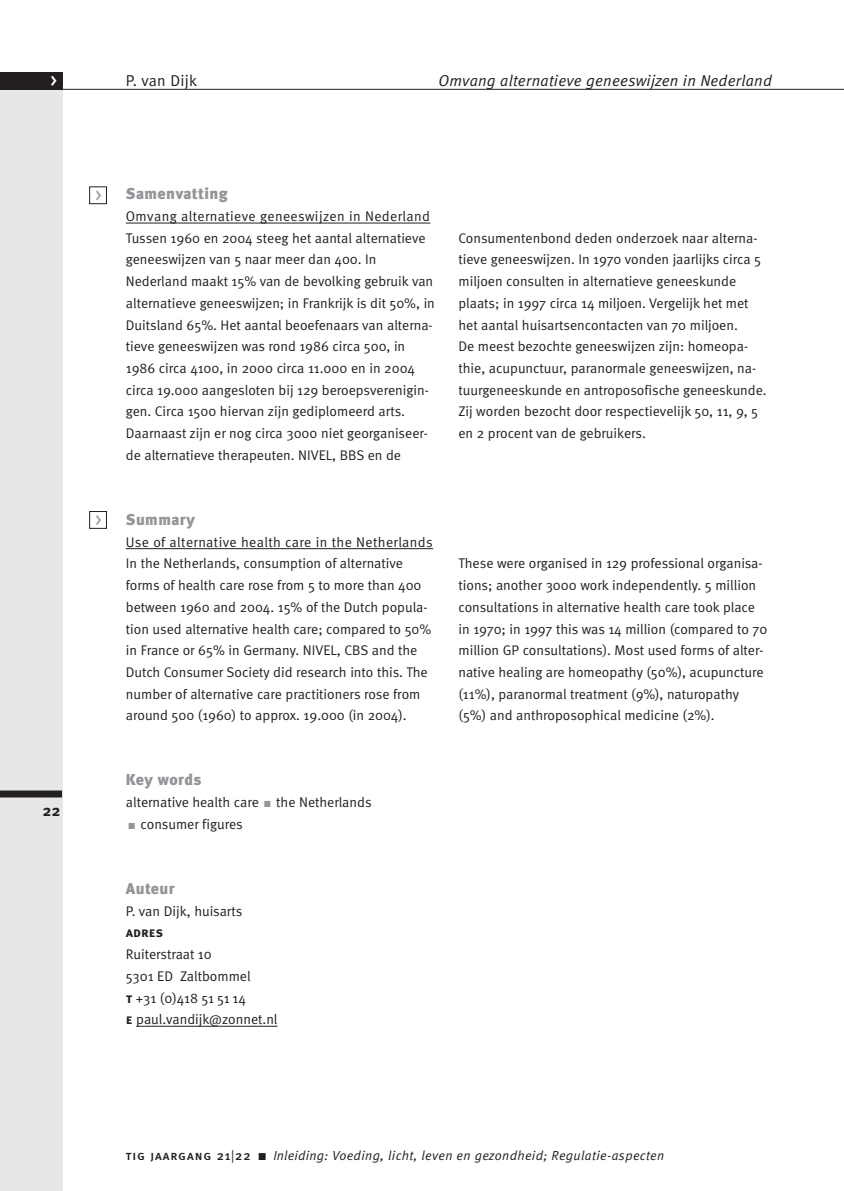
<style>
.page{position:relative;width:844px;height:1191px;background:#fff}
.page>*{position:absolute;margin:0;border:0;box-sizing:border-box;transform-origin:0 0}
.t1{font:500 17.5px "Meta";color:#fff}
.t2{font:italic 15.75px "Meta Normal";letter-spacing:.015em;color:#231f20}
.t3{font:900 15.75px "Meta";letter-spacing:.025em;color:#939598}
.t4{font:15.75px "Meta Normal";letter-spacing:.015em;color:#231f20}
.t5{font:700 15.75px "Meta Plus";color:#231f20}
.t6{font:14px/21.7px "Meta Normal";color:#231f20}
.t7{font:14px "Meta Plus Bold Caps";color:#231f20}
.t8{font:italic 13.12px "Meta Normal";letter-spacing:.03em;color:#231f20}
.s1{color:#939598}
.s2{font-family:"Meta Plus Bold Caps"}
.s3{font-family:"Meta Medium Caps";font-style:normal}
.s4{font-style:normal}
</style>
<div class="page">
<div style="left:0;top:89px;width:62px;height:1102px;background:#e6e7e8"></div>
<div style="left:89px;top:187px;width:18px;height:17px;border:1px solid #231f20"></div>
<svg style="left:96px;top:190px;width:5px;height:10px"></svg>
<div style="left:89px;top:511px;width:18px;height:17px;border:1px solid #231f20"></div>
<svg style="left:96px;top:515px;width:5px;height:10px"></svg>
<hr style="left:126px;top:223px;width:304px;height:1px;background:#231f20">
<hr style="left:126px;top:548px;width:307px;height:1px;background:#231f20">
<hr style="left:136px;top:1026px;width:141px;height:1px;background:#231f20">
<div style="left:0;top:790px;width:62px;height:7px;background:#231f20"></div>
<hr style="left:0;top:89px;width:843px;height:1px;background:#231f20">
<div style="left:0;top:72px;width:62px;height:17px;background:#231f20"></div>
<p class="t1" style="left:50px;top:73px;width:8px">&gt;</p>
<p class="t4" style="left:126px;top:75px;width:73px">P. van Dijk</p>
<p class="t2" style="left:438px;top:75px;width:335px">Omvang alternatieve geneeswijzen in Nederland</p>
<p class="t5" style="left:43px;top:804px;width:19px">22</p>
<p class="t3" style="left:126px;top:188px;width:103px">Samenvatting</p>
<p class="t6" style="left:126px;top:206px;width:310px">Omvang alternatieve geneeswijzen in Nederland Tussen 1960 en 2004 steeg het aantal alternatieve geneeswijzen van 5 naar meer dan 400. In Nederland maakt 15% van de bevolking gebruik van alternatieve geneeswijzen; in Frankrijk is dit 50%, in Duitsland 65%. Het aantal beoefenaars van alterna&shy;tieve geneeswijzen was rond 1986 circa 500, in 1986 circa 4100, in 2000 circa 11.000 en in 2004 circa 19.000 aangesloten bij 129 beroepsverenigin&shy;gen. Circa 1500 hiervan zijn gediplomeerd arts.<br>Daarnaast zijn er nog circa 3000 niet georganiseer&shy;de alternatieve therapeuten. NIVEL, BBS en de</p>
<p class="t3" style="left:126px;top:513px;width:71px">Summary</p>
<p class="t6" style="left:126px;top:532px;width:308px">Use of alternative health care in the Netherlands In the Netherlands, consumption of alternative forms of health care rose from 5 to more than 400 between 1960 and 2004. 15% of the Dutch popula&shy;tion used alternative health care; compared to 50% in France or 65% in Germany. NIVEL, CBS and the Dutch Consumer Society did research into this. The number of alternative care practitioners rose from around 500 (1960) to approx. 19.000 (in 2004).</p>
<p class="t3" style="left:126px;top:774px;width:77px">Key words</p>
<p class="t6" style="left:126px;top:792px;width:247px">alternative health care <span class="s1">■</span> the Netherlands</p>
<p class="t6" style="left:128px;top:814px;width:116px"><span class="s1">■</span> consumer figures</p>
<p class="t3" style="left:126px;top:882px;width:50px">Auteur</p>
<p class="t6" style="left:126px;top:901px;width:118px">P. van Dijk, huisarts</p>
<p class="t7" style="left:126px;top:924px;width:39px">adres</p>
<p class="t6" style="left:126px;top:944px;width:153px">Ruiterstraat 10<br>5301 ED Zaltbommel<br><span class="s2">t</span> +31 (0)418 51 51 14<br><span class="s2">e</span> paul.vandijk@zonnet.nl</p>
<p class="t6" style="left:458px;top:228px;width:309px">Consumentenbond deden onderzoek naar alterna&shy;tieve geneeswijzen. In 1970 vonden jaarlijks circa 5 miljoen consulten in alternatieve geneeskunde plaats; in 1997 circa 14 miljoen. Vergelijk het met het aantal huisartsencontacten van 70 miljoen.<br>De meest bezochte geneeswijzen zijn: homeopa&shy;thie, acupunctuur, paranormale geneeswijzen, na&shy;tuurgeneeskunde en antroposofische geneeskunde.<br>Zij worden bezocht door respectievelijk 50, 11, 9, 5 en 2 procent van de gebruikers.</p>
<p class="t6" style="left:458px;top:554px;width:310px">These were organised in 129 professional organisa&shy;tions; another 3000 work independently. 5 million consultations in alternative health care took place in 1970; in 1997 this was 14 million (compared to 70 million GP consultations). Most used forms of alter&shy;native healing are homeopathy (50%), acupuncture (11%), paranormal treatment (9%), naturopathy (5%) and anthroposophical medicine (2%).</p>
<p class="t8" style="left:126px;top:1150px;width:540px"><span class="s3">tig jaargang 21</span><span class="s4">|</span><span class="s3">22</span> ■ Inleiding: Voeding, licht, leven en gezondheid; Regulatie-aspecten</p>
</div>
